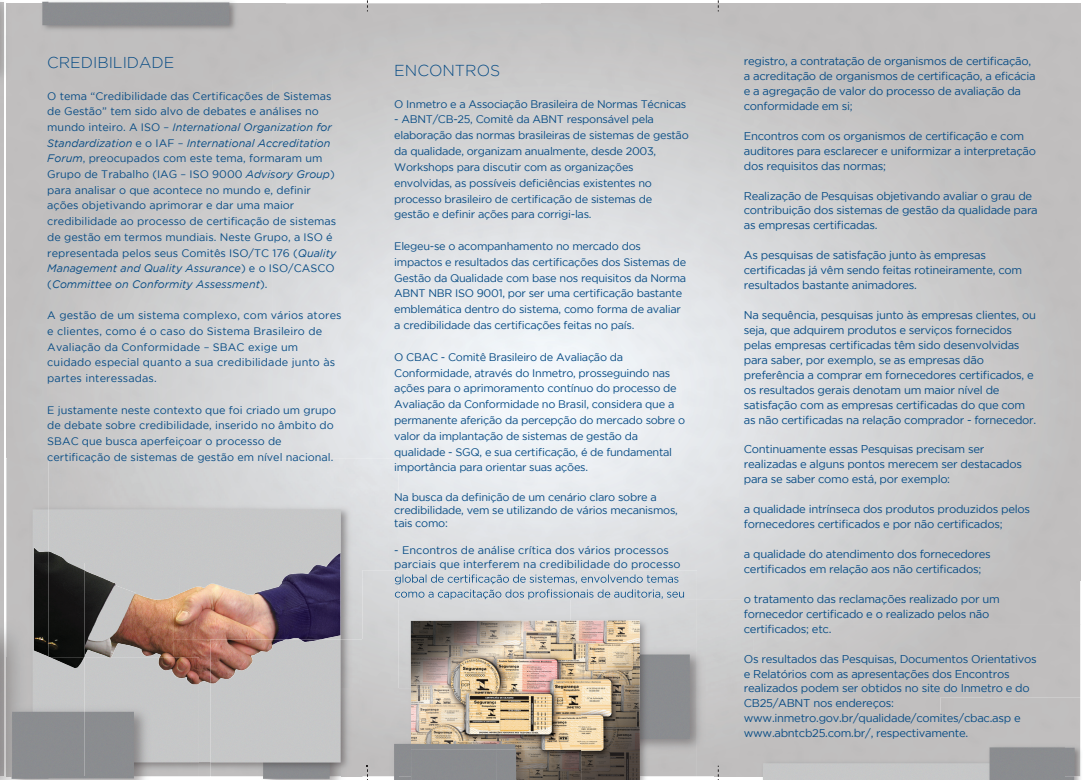
<style>
.page{position:relative;width:1088px;height:780px;background:#fff}
.page>*{position:absolute;margin:0;border:0;box-sizing:border-box;transform-origin:0 0}
.t1{font:300 15.88px "Gotham";color:#084c85}
.t2{font:300 15.75px "Gotham";color:#084c85}
.t3{font:11.25px/14.9px "Gotham";letter-spacing:-.025em;color:#084c85}
.t4{font:11px/15.8px "Gotham";letter-spacing:-.025em;color:#084c85}
.t5{font:11px/13.4px "Gotham";color:#084c85}
.t6{font:10.88px/15.8px "Gotham";color:#084c85}
.s1{font-style:italic}
</style>
<div class="page">
<img style="left:1080px;top:43px;width:1px;height:654px">
<img style="left:640px;top:776px;width:114px;height:4px">
<img style="left:640px;top:600px;width:114px;height:176px">
<img style="left:0;top:1px;width:48px;height:562px">
<img style="left:48px;top:458px;width:351px;height:119px">
<img style="left:161px;top:577px;width:13px;height:80px">
<img style="left:340px;top:577px;width:22px;height:40px">
<img style="left:340px;top:617px;width:22px;height:22px">
<img style="left:199px;top:683px;width:12px;height:93px">
<img style="left:211px;top:776px;width:183px;height:4px">
<img style="left:211px;top:639px;width:151px;height:137px">
<img style="left:0;top:563px;width:48px;height:94px">
<svg style="left:48px;top:1px;width:11px;height:2px"></svg>
<div style="left:6px;top:3px;width:42px;height:76px;background:#c0bebe"></div>
<img style="left:0;top:3px;width:3px;height:76px">
<div style="left:714px;top:713px;width:40px;height:63px;background:#c1bfbf"></div>
<img style="left:1065px;top:697px;width:16px;height:83px">
<img style="left:940px;top:697px;width:140px;height:79px">
<svg style="left:718px;top:765px;width:1px;height:15px"></svg>
<img style="left:48px;top:551px;width:113px;height:106px">
<img style="left:174px;top:552px;width:166px;height:87px">
<img style="left:174px;top:639px;width:147px;height:44px">
<img style="left:34px;top:547px;width:14px;height:109px">
<img style="left:0;top:657px;width:199px;height:123px">
<img style="left:6px;top:657px;width:42px;height:119px">
<img style="left:0;top:657px;width:3px;height:118px">
<img style="left:108px;top:657px;width:91px;height:27px">
<img style="left:50px;top:657px;width:34px;height:11px">
<img style="left:362px;top:570px;width:335px;height:118px">
<div style="left:362px;top:639px;width:32px;height:49px;background:#cdcccd"></div>
<img style="left:399px;top:574px;width:280px;height:10px">
<img style="left:399px;top:589px;width:125px;height:10px">
<svg style="left:395px;top:574px;width:4px;height:25px"></svg>
<img style="left:528px;top:589px;width:157px;height:10px">
<img style="left:411px;top:620px;width:229px;height:160px">
<img style="left:342px;top:688px;width:69px;height:88px">
<svg style="left:394px;top:776px;width:17px;height:4px"></svg>
<svg style="left:367px;top:765px;width:1px;height:15px"></svg>
<img style="left:411px;top:688px;width:170px;height:92px">
<h2 class="t2" style="left:47px;top:54px;width:129px">CREDIBILIDADE</h2>
<p class="t6" style="left:47px;top:88px;width:290px">O tema “Credibilidade das Certificações de Sistemas de Gestão” tem sido alvo de debates e análises no mundo inteiro. A ISO – <span class="s1">International Organization for Standardization</span> e o IAF – <span class="s1">International Accreditation Forum</span>, preocupados com este tema, formaram um Grupo de Trabalho (IAG – ISO 9000 <span class="s1">Advisory Group</span>) para analisar o que acontece no mundo e, definir ações objetivando aprimorar e dar uma maior credibilidade ao processo de certificação de sistemas de gestão em termos mundiais. Neste Grupo, a ISO é representada pelos seus Comitês ISO/TC 176 (<span class="s1">Quality Management and Quality Assurance</span>) e o ISO/CASCO (<span class="s1">Committee on Conformity Assessment</span>).</p>
<p class="t6" style="left:47px;top:307px;width:296px">A gestão de um sistema complexo, com vários atores e clientes, como é o caso do Sistema Brasileiro de Avaliação da Conformidade – SBAC exige um cuidado especial quanto a sua credibilidade junto às partes interessadas.</p>
<p class="t6" style="left:47px;top:401px;width:290px">E justamente neste contexto que foi criado um grupo de debate sobre credibilidade, inserido no âmbito do SBAC que busca aperfeiçoar o processo de certificação de sistemas de gestão em nível nacional.</p>
<h1 class="t1" style="left:394px;top:62px;width:107px">ENCONTROS</h1>
<p class="t4" style="left:394px;top:96px;width:294px">O Inmetro e a Associação Brasileira de Normas Técnicas</p>
<p class="t4" style="left:394px;top:111px;width:296px">- ABNT/CB-25, Comitê da ABNT responsável pela elaboração das normas brasileiras de sistemas de gestão da qualidade, organizam anualmente, desde 2003, Workshops para discutir com as organizações envolvidas, as possíveis deficiências existentes no processo brasileiro de certificação de sistemas de gestão e definir ações para corrigi-las.</p>
<p class="t4" style="left:394px;top:238px;width:293px">Elegeu-se o acompanhamento no mercado dos impactos e resultados das certificações dos Sistemas de Gestão da Qualidade com base nos requisitos da Norma ABNT NBR ISO 9001, por ser uma certificação bastante emblemática dentro do sistema, como forma de avaliar a credibilidade das certificações feitas no país.</p>
<p class="t4" style="left:394px;top:349px;width:292px">O CBAC - Comitê Brasileiro de Avaliação da Conformidade, através do Inmetro, prosseguindo nas ações para o aprimoramento contínuo do processo de Avaliação da Conformidade no Brasil, considera que a permanente aferição da percepção do mercado sobre o valor da implantação de sistemas de gestão da qualidade - SGQ, e sua certificação, é de fundamental importância para orientar suas ações.</p>
<p class="t4" style="left:394px;top:490px;width:285px;line-height:13.4px">Na busca da definição de um cenário claro sobre a credibilidade, vem se utilizando de vários mecanismos, tais como:</p>
<p class="t5" style="left:394px;top:543px;width:288px">- Encontros de análise crítica dos vários processos parciais que interferem na credibilidade do processo</p>
<p class="t3" style="left:744px;top:53px;width:293px">registro, a contratação de organismos de certificação, a acreditação de organismos de certificação, a eficácia e a agregação de valor do processo de avaliação da conformidade em si;</p>
<p class="t3" style="left:744px;top:128px;width:294px">Encontros com os organismos de certificação e com auditores para esclarecer e uniformizar a interpretação dos requisitos das normas;</p>
<p class="t3" style="left:744px;top:188px;width:295px">Realização de Pesquisas objetivando avaliar o grau de contribuição dos sistemas de gestão da qualidade para as empresas certificadas.</p>
<p class="t3" style="left:744px;top:248px;width:280px">As pesquisas de satisfação junto às empresas certificadas já vêm sendo feitas rotineiramente, com resultados bastante animadores.</p>
<p class="t3" style="left:744px;top:307px;width:294px">Na sequência, pesquisas junto às empresas clientes, ou seja, que adquirem produtos e serviços fornecidos pelas empresas certificadas têm sido desenvolvidas para saber, por exemplo, se as empresas dão preferência a comprar em fornecedores certificados, e os resultados gerais denotam um maior nível de satisfação com as empresas certificadas do que com as não certificadas na relação comprador - fornecedor.</p>
<p class="t3" style="left:744px;top:442px;width:280px">Continuamente essas Pesquisas precisam ser realizadas e alguns pontos merecem ser destacados para se saber como está, por exemplo:</p>
<p class="t3" style="left:744px;top:501px;width:288px">a qualidade intrínseca dos produtos produzidos pelos fornecedores certificados e por não certificados;</p>
<p class="t3" style="left:744px;top:546px;width:248px">a qualidade do atendimento dos fornecedores certificados em relação aos não certificados;</p>
<p class="t3" style="left:744px;top:591px;width:257px">o tratamento das reclamações realizado por um fornecedor certificado e o realizado pelos não certificados; etc.</p>
<p class="t3" style="left:744px;top:651px;width:294px">Os resultados das Pesquisas, Documentos Orientativos e Relatórios com as apresentações dos Encontros realizados podem ser obtidos no site do Inmetro e do CB25/ABNT nos endereços: www.inmetro.gov.br/qualidade/comites/cbac.asp e www.abntcb25.com.br/, respectivamente.</p>
</div>
